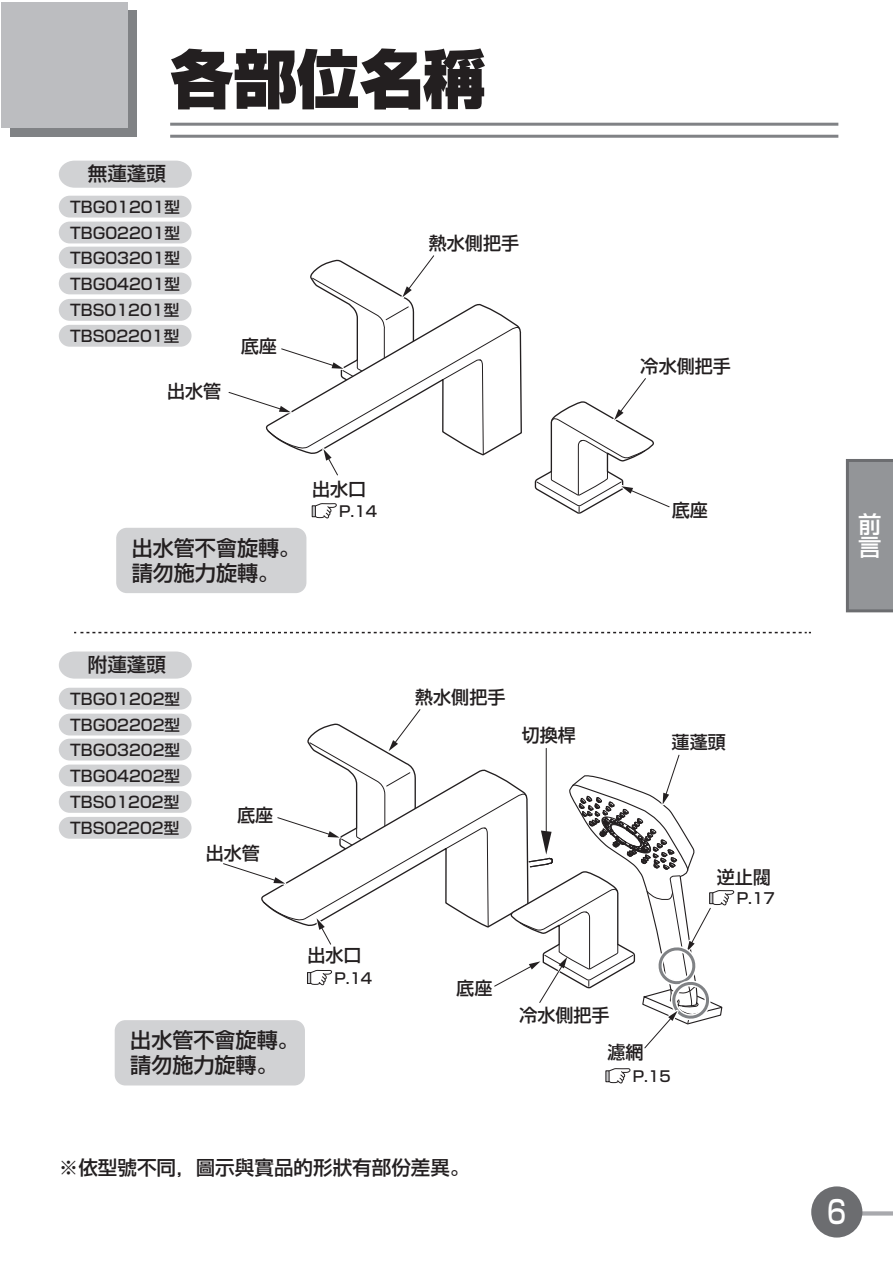
<style>
.page{position:relative;width:893px;height:1263px;background:#fff}
.page>*{position:absolute;margin:0;border:0;box-sizing:border-box;transform-origin:0 0}
.t1{font:900 63.15px "Shin Go Pro";color:#231f20}
.t2{font:500 31.65px "Shin Go Pro";color:#fff;scale:.8 1}
.t3{font:500 23.4px "Shin Go Pro";color:#fff}
.t4{font:500 21px/25.2px "Shin Go Pro";color:#231f20}
.t5{font:500 19.5px "Shin Go Pro";color:#231f20}
.t6{font:500 18px "Shin Go Pro";color:#231f20}
.t7{font:500 15.6px/25.8px "Shin Go Pro";color:#231f20;text-align:justify}
.t8{font:500 15px "Shin Go Pro";color:#231f20}
.t9{font:500 14.85px "Shin Go Pro";color:#231f20}
</style>
<div class="page">
<div style="left:853px;top:1211px;width:39px;height:5px;background:#a8a9ad"></div>
<div style="left:811px;top:1186px;width:51px;height:52px;background:#6c6d70;border-radius:50%"></div>
<svg style="left:845px;top:459px;width:47px;height:153px;background:#919396"></svg>
<div style="left:116px;top:528px;width:190px;height:65px;background:#d1d2d4;border-radius:11px"></div>
<div style="left:115px;top:1020px;width:190px;height:65px;background:#d1d2d4;border-radius:11px"></div>
<svg style="left:534px;top:378px;width:136px;height:136px"></svg>
<svg style="left:59px;top:161px;width:133px;height:27px;background:#d3d4d6"></svg>
<svg style="left:59px;top:652px;width:133px;height:27px;background:#d3d4d6"></svg>
<svg style="left:74px;top:632px;width:737px;height:1px"></svg>
<div style="left:11px;top:10px;width:126px;height:126px;background:#808285"></div>
<div style="left:2px;top:2px;width:126px;height:125px;background:#bcbdc0"></div>
<hr style="left:170px;top:123px;width:668px;height:3px;background:#808285">
<hr style="left:170px;top:135px;width:668px;height:3px;background:#808285">
<div style="left:59px;top:196px;width:132px;height:22px;background:#d1d2d4;border-radius:11px"></div>
<div style="left:59px;top:222px;width:132px;height:21px;background:#d1d2d4;border-radius:11px"></div>
<div style="left:59px;top:247px;width:132px;height:21px;background:#d1d2d4;border-radius:11px"></div>
<div style="left:59px;top:273px;width:132px;height:21px;background:#d1d2d4;border-radius:11px"></div>
<div style="left:59px;top:299px;width:132px;height:22px;background:#d1d2d4;border-radius:11px"></div>
<div style="left:59px;top:325px;width:132px;height:22px;background:#d1d2d4;border-radius:11px"></div>
<div style="left:59px;top:688px;width:132px;height:22px;background:#d1d2d4;border-radius:11px"></div>
<div style="left:59px;top:714px;width:132px;height:21px;background:#d1d2d4;border-radius:11px"></div>
<div style="left:59px;top:739px;width:132px;height:22px;background:#d1d2d4;border-radius:11px"></div>
<div style="left:59px;top:765px;width:132px;height:21px;background:#d1d2d4;border-radius:11px"></div>
<div style="left:59px;top:791px;width:132px;height:22px;background:#d1d2d4;border-radius:11px"></div>
<div style="left:59px;top:817px;width:132px;height:22px;background:#d1d2d4;border-radius:11px"></div>
<svg style="left:260px;top:122px;width:269px;height:512px"></svg>
<svg style="left:606px;top:1068px;width:24px;height:16px"></svg>
<svg style="left:223px;top:709px;width:511px;height:340px"></svg>
<h1 class="t1" style="left:170px;top:29px;width:317px">各部位名稱</h1>
<p class="t5" style="left:88px;top:157px;width:80px">無蓮蓬頭</p>
<p class="t7" style="left:70px;top:192px;width:111px">TBG01201型TBG02201型TBG03201型TBG04201型TBS01201型TBS02201型</p>
<p class="t6" style="left:167px;top:376px;width:56px">出水管</p>
<p class="t6" style="left:241px;top:331px;width:38px">底座</p>
<h3 class="t4" style="left:132px;top:533px;width:170px">出水管不會旋轉。請勿施力旋轉。</h3>
<p class="t6" style="left:312px;top:474px;width:56px">出水口</p>
<p class="t9" style="left:339px;top:499px;width:39px">P.14</p>
<p class="t5" style="left:88px;top:648px;width:80px">附蓮蓬頭</p>
<p class="t7" style="left:70px;top:684px;width:111px">TBG01202型TBG02202型TBG03202型TBG04202型TBS01202型TBS02202型</p>
<p class="t6" style="left:237px;top:800px;width:38px">底座</p>
<p class="t6" style="left:206px;top:838px;width:56px">出水管</p>
<h3 class="t4" style="left:130px;top:1025px;width:170px">出水管不會旋轉。請勿施力旋轉。</h3>
<p class="t6" style="left:307px;top:941px;width:56px">出水口</p>
<p class="t9" style="left:334px;top:966px;width:39px">P.14</p>
<p class="t6" style="left:429px;top:229px;width:92px">熱水側把手</p>
<p class="t6" style="left:640px;top:351px;width:92px">冷水側把手</p>
<p class="t6" style="left:672px;top:495px;width:38px">底座</p>
<p class="t6" style="left:415px;top:682px;width:92px">熱水側把手</p>
<p class="t6" style="left:521px;top:720px;width:56px">切換桿</p>
<p class="t6" style="left:456px;top:973px;width:38px">底座</p>
<p class="t6" style="left:519px;top:1000px;width:92px">冷水側把手</p>
<p class="t6" style="left:671px;top:727px;width:56px">蓮蓬頭</p>
<p class="t6" style="left:716px;top:862px;width:56px">逆止閥</p>
<p class="t8" style="left:736px;top:886px;width:40px">P.17</p>
<p class="t6" style="left:607px;top:1037px;width:38px">濾網</p>
<p class="t9" style="left:633px;top:1064px;width:39px">P.15</p>
<p class="t5" style="left:59px;top:1151px;width:412px">※依型號不同，圖示與實品的形狀有部份差異。</p>
<h3 class="t3" style="left:858px;top:505px;width:25px">前</h3>
<h3 class="t3" style="left:858px;top:528px;width:25px">言</h3>
<h2 class="t2" style="left:827px;top:1186px;width:25px">6</h2>
</div>
